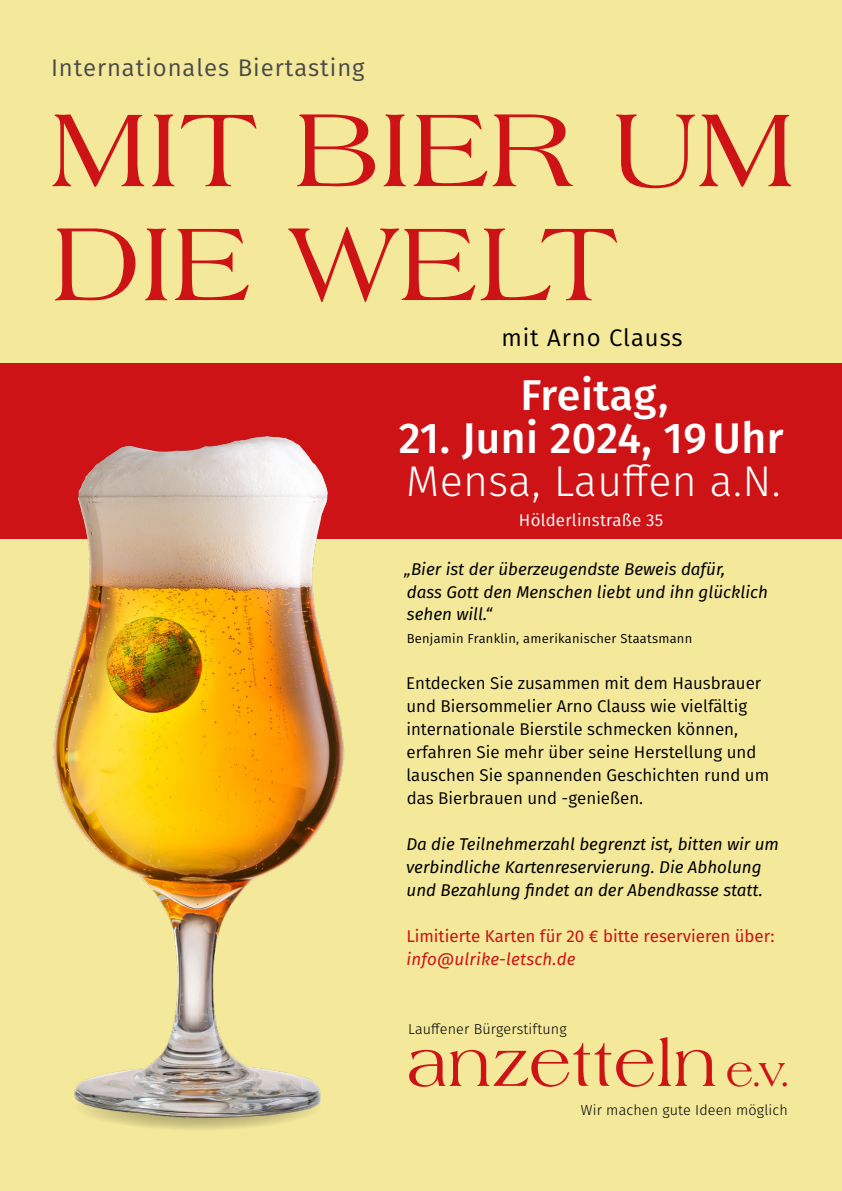
<style>
.page{position:relative;width:842px;height:1191px;background:#f4e89b}
.page>*{position:absolute;margin:0;border:0;box-sizing:border-box;transform-origin:0 0}
.t1{font:111px/114px "Americana Std";letter-spacing:.005em;color:#cd1316}
.t2{font:67.3px "Americana Std";color:#cd1316}
.t3{font:500 43px "Fira Sans";letter-spacing:.01em;color:#fff}
.t4{font:300 43px "Fira Sans";letter-spacing:.01em;color:#fff}
.t5{font:24px "Fira Sans";letter-spacing:.04em;color:#494948}
.t6{font:24px "Fira Sans";letter-spacing:.04em;color:#000}
.t7{font:17px/23px "Fira Sans";color:#000}
.t8{font:italic 17px/23px "Fira Sans";color:#000}
.t9{font:17px "Fira Sans";color:#cd1316}
.t10{font:italic 17px "Fira Sans";letter-spacing:.01em;color:#cd1316}
.t11{font:17px "Fira Sans";letter-spacing:.01em;color:#fff}
.t12{font:300 14.4px "Fira Sans";letter-spacing:.01em;color:#000}
.t13{font:13px "Fira Sans";letter-spacing:.02em;color:#000}
.s1{font-size:43.8px}
</style>
<div class="page">
<div style="left:0;top:363px;width:842px;height:175px;background:#cd1316"></div>
<img style="left:0;top:436px;width:351px;height:694px">
<h3 class="t5" style="left:51px;top:50px;width:315px">Internationales Biertasting</h3>
<h1 class="t1" style="left:51px;top:94px;width:745px">MIT BIER UM<br>DIE WELT</h1>
<h3 class="t6" style="left:501px;top:320px;width:183px">mit Arno Clauss</h3>
<h3 class="t3" style="left:521px;top:360px;width:149px">Freitag,</h3>
<h3 class="t3" style="left:399px;top:403px;width:386px">21. Juni 2024, 19Uhr</h3>
<h3 class="t4" style="left:406px;top:450px;width:376px">Mensa, Lauffen a.N.</h3>
<p class="t11" style="left:519px;top:507px;width:146px">Hölderlinstraße 35</p>
<p class="t8" style="left:404px;top:556px;width:365px">„Bier ist der überzeugendste Beweis dafür,<br>dass Gott den Menschen liebt und ihn glücklich sehen will.“</p>
<p class="t13" style="left:407px;top:629px;width:287px">Benjamin Franklin, amerikanischer Staatsmann</p>
<p class="t7" style="left:406px;top:671px;width:364px">Entdecken Sie zusammen mit dem Hausbrauer und Biersommelier Arno Clauss wie vielfältig internationale Bierstile schmecken können, erfahren Sie mehr über seine Herstellung und lauschen Sie spannenden Geschichten rund um das Bierbrauen und -genießen.</p>
<p class="t8" style="left:406px;top:832px;width:374px">Da die Teilnehmerzahl begrenzt ist, bitten wir um verbindliche Kartenreservierung. Die Abholung und Bezahlung findet an der Abendkasse statt.</p>
<p class="t9" style="left:406px;top:923px;width:370px">Limitierte Karten für 20 € bitte reservieren über:</p>
<p class="t10" style="left:407px;top:946px;width:171px">info@ulrike-letsch.de</p>
<p class="t12" style="left:408px;top:1019px;width:160px">Lauffener Bürgerstiftung</p>
<h2 class="t2" style="left:407px;top:1026px;width:387px">anzetteln <span class="s1">e.v.</span></h2>
<p class="t12" style="left:581px;top:1099px;width:209px">Wir machen gute Ideen möglich</p>
</div>
